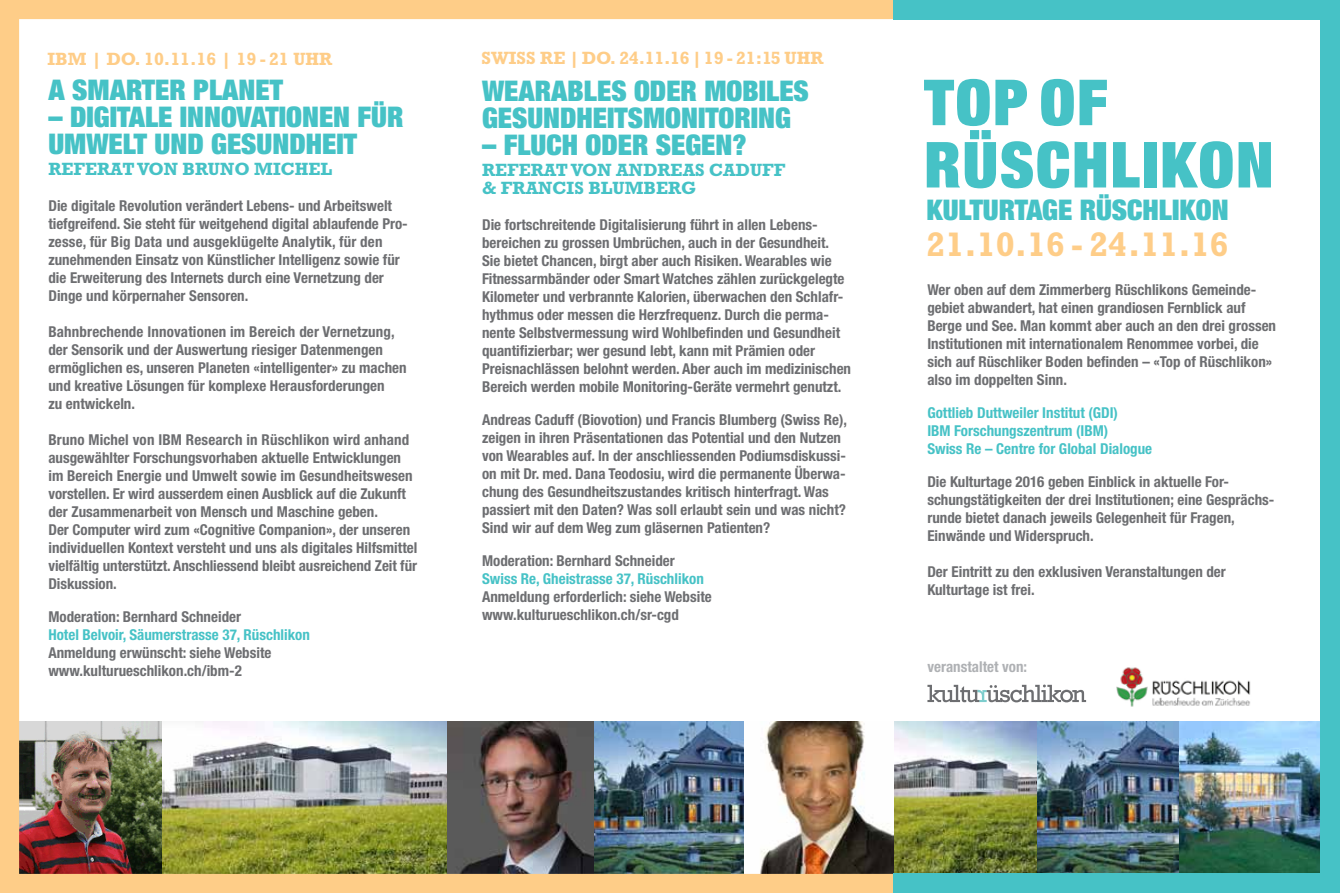
<style>
.page{position:relative;width:1340px;height:893px;background:#fff}
.page>*{position:absolute;margin:0;border:0;box-sizing:border-box;transform-origin:0 0}
.t1{font:900 condensed 63.6px/62.2px "Helvetica Neue LT Std";color:#46c2c6}
.t2{font:700 34.5px "Rockwell Std";color:#fecd88}
.t3{font:900 condensed 28.5px/27px "Helvetica Neue LT Std";color:#46c2c6}
.t4{font:700 18px "Rockwell Std";color:#46c2c6}
.t5{font:700 18px "Rockwell Std";color:#fecd88}
.t6{font:700 condensed 15px/18px "Helvetica Neue";color:#6d6e71}
.t7{font:700 condensed 15px/18px "Helvetica Neue";color:#46c2c6}
.t8{font:700 condensed 15px "Helvetica Neue";color:#afb1b4}
</style>
<div class="page">
<img style="left:0;top:0;width:1320px;height:893px">
<div style="left:893px;top:0;width:446px;height:19px;background:#46c2c6"></div>
<div style="left:893px;top:874px;width:446px;height:19px;background:#46c2c6"></div>
<div style="left:1320px;top:0;width:19px;height:893px;background:#46c2c6"></div>
<svg style="left:927px;top:685px;width:159px;height:17px"></svg>
<img style="left:1104px;top:663px;width:154px;height:45px">
<p class="t5" style="left:47px;top:48px;width:286px">IBM | DO. 10.11.16 | 19 - 21 UHR</p>
<h3 class="t3" style="left:48px;top:76px;width:41px">A SMARTER</h3>
<h3 class="t3" style="left:193px;top:76px;width:32px">PLANET</h3>
<h3 class="t3" style="left:48px;top:103px;width:356px">– DIGITALE INNOVATIONEN FÜR<br>UMWELT UND GESUNDHEIT</h3>
<p class="t4" style="left:48px;top:158px;width:220px">REFERAT VON BRUNO MICHE</p>
<p class="t4" style="left:320px;top:158px;width:13px">L</p>
<p class="t6" style="left:48px;top:196px;width:361px">Die digitale Revolution verändert Lebens- und Arbeitswelt tiefgreifend. Sie steht für weitgehend digital ablaufende Pro&shy;zesse, für Big Data und ausgeklügelte Analytik, für den zunehmenden Einsatz von Künstlicher Intelligenz sowie für die Erweiterung des Internets durch eine Vernetzung der Dinge und körpernaher Sensoren.</p>
<p class="t6" style="left:48px;top:322px;width:360px">Bahnbrechende Innovationen im Bereich der Vernetzung, der Sensorik und der Auswertung riesiger Datenmengen ermöglichen es, unseren Planeten «intelligenter» zu machen und kreative Lösungen für komplexe Herausforderungen<br>zu entwickeln.</p>
<p class="t6" style="left:48px;top:430px;width:370px">Bruno Michel von IBM Research in Rüschlikon wird anhand ausgewählter Forschungsvorhaben aktuelle Entwicklungen im Bereich Energie und Umwelt sowie im Gesundheitswesen vorstellen. Er wird ausserdem einen Ausblick auf die Zukunft der Zusammenarbeit von Mensch und Maschine geben.<br>Der Computer wird zum «Cognitive Companion», der unseren individuellen Kontext versteht und uns als digitales Hilfsmittel vielfältig unterstützt. Anschliessend bleibt ausreichend Zeit für Diskussion.</p>
<p class="t6" style="left:48px;top:607px;width:194px">Moderation: Bernhard Schneider</p>
<p class="t7" style="left:48px;top:625px;width:263px">Hotel Belvoir, Säumerstrasse 37, Rüschlikon</p>
<p class="t6" style="left:48px;top:643px;width:224px">Anmeldung erwünscht: siehe Website www.kulturueschlikon.ch/ibm-2</p>
<p class="t5" style="left:481px;top:47px;width:343px">SWISS RE | DO. 24.11.16 | 19 - 21:15 UHR</p>
<h3 class="t3" style="left:482px;top:76px;width:328px">WEARABLES ODER MOBILES<br>GESUNDHEITSMONITORING</h3>
<h3 class="t3" style="left:482px;top:130px;width:266px">– FLUCH ODER SEGEN?</h3>
<p class="t4" style="left:482px;top:159px;width:175px">REFERAT VON ANDRE</p>
<p class="t4" style="left:682px;top:159px;width:104px">AS CADUFF</p>
<p class="t4" style="left:482px;top:177px;width:82px">&amp; FRANCIS</p>
<p class="t4" style="left:588px;top:177px;width:69px">BLUMBER</p>
<p class="t4" style="left:681px;top:177px;width:17px">G</p>
<p class="t6" style="left:482px;top:214px;width:370px">Die fortschreitende Digitalisierung führt in allen Lebens&shy;bereichen zu grossen Umbrüchen, auch in der Gesundheit.<br>Sie bietet Chancen, birgt aber auch Risiken. Wearables wie Fitnessarmbänder oder Smart Watches zählen zurückgelegte Kilometer und verbrannte Kalorien, überwachen den Schlafr&shy;hythmus oder messen die Herzfrequenz. Durch die perma&shy;nente Selbstvermessung wird Wohlbefinden und Gesundheit quantifizierbar; wer gesund lebt, kann mit Prämien oder Preisnachlässen belohnt werden. Aber auch im medizinischen Bereich werden mobile Monitoring-Geräte vermehrt genutzt.</p>
<p class="t6" style="left:482px;top:409px;width:366px">Andreas Caduff (Biovotion) und Francis Blumberg (Swiss Re), zeigen in ihren Präsentationen das Potential und den Nutzen von Wearables auf. In der anschliessenden Podiumsdiskussi&shy;on mit Dr. med. Dana Teodosiu, wird die permanente Überwa&shy;chung des Gesundheitszustandes kritisch hinterfragt. Was passiert mit den Daten? Was soll erlaubt sein und was nicht?<br>Sind wir auf dem Weg zum gläsernen Patienten?</p>
<p class="t6" style="left:482px;top:550px;width:194px">Moderation: Bernhard Schneider</p>
<p class="t7" style="left:482px;top:568px;width:223px">Swiss Re, Gheistrasse 37, Rüschlikon</p>
<p class="t6" style="left:482px;top:586px;width:231px">Anmeldung erforderlich: siehe Website www.kulturueschlikon.ch/sr-cgd</p>
<h1 class="t1" style="left:924px;top:70px;width:185px">TOP OF<br>RÜSCHLI</h1>
<h1 class="t1" style="left:1160px;top:132px;width:75px">KON</h1>
<h3 class="t3" style="left:926px;top:196px;width:304px">KULTURTAGE RÜSCHLIKON</h3>
<h2 class="t2" style="left:926px;top:224px;width:304px">21.10.16 - 24.11.16</h2>
<p class="t6" style="left:927px;top:280px;width:350px">Wer oben auf dem Zimmerberg Rüschlikons Gemeinde&shy;gebiet abwandert, hat einen grandiosen Fernblick auf Berge und See. Man kommt aber auch an den drei grossen Institutionen mit internationalem Renommee vorbei, die sich auf Rüschliker Boden befinden – «Top of Rüschlikon» also im doppelten Sinn.</p>
<p class="t7" style="left:927px;top:403px;width:226px">Gottlieb Duttweiler Institut (GDI)<br>IBM Forschungszentrum (IBM)<br>Swiss Re – Centre for Global Dialogue</p>
<p class="t6" style="left:927px;top:472px;width:348px">Die Kulturtage 2016 geben Einblick in aktuelle For&shy;schungstätigkeiten der drei Institutionen; eine Gesprächs&shy;runde bietet danach jeweils Gelegenheit für Fragen, Einwände und Widerspruch.</p>
<p class="t6" style="left:927px;top:562px;width:300px">Der Eintritt zu den exklusiven Veranstaltungen der<br>Kulturtage ist frei.</p>
<p class="t8" style="left:927px;top:654px;width:101px">veranstaltet von:</p>
</div>
